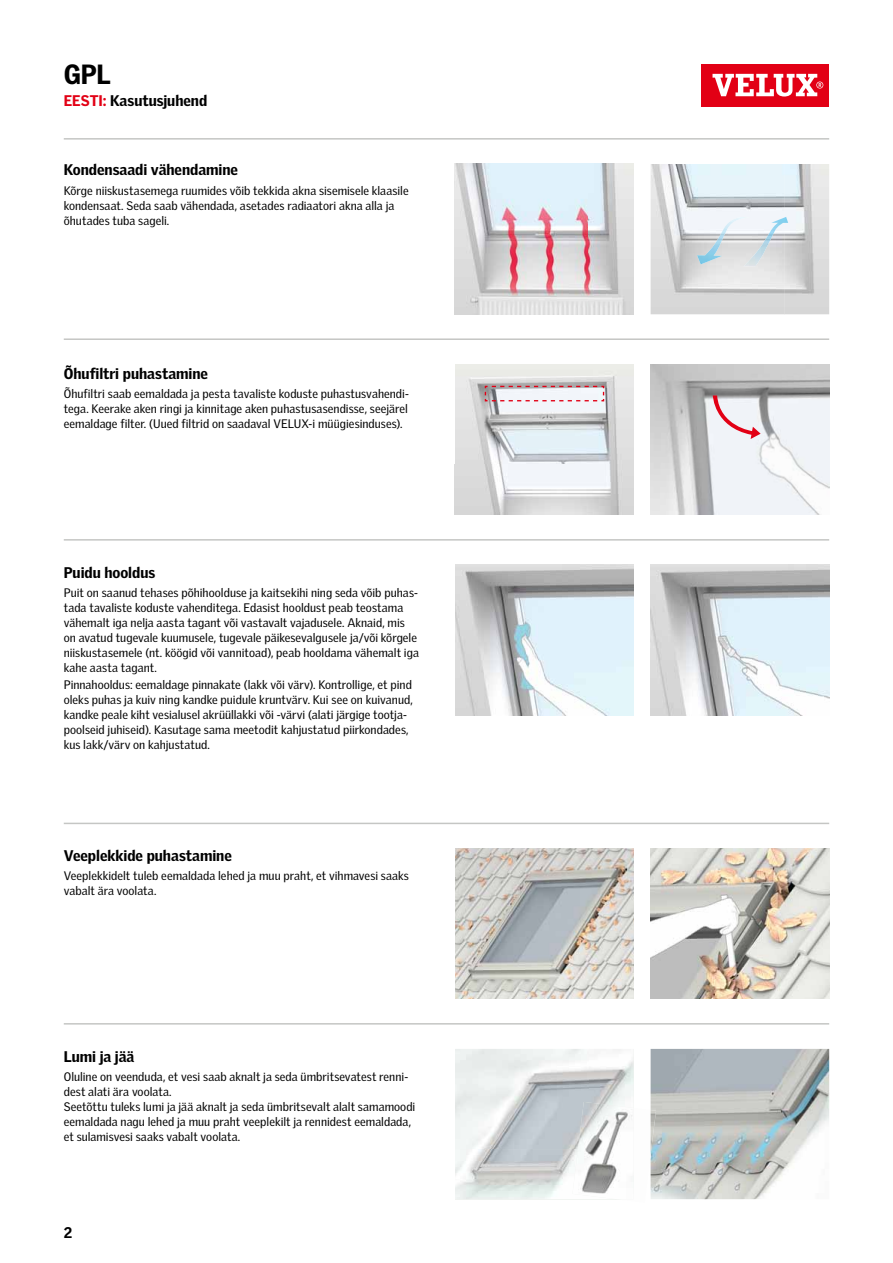
<style>
.page{position:relative;width:893px;height:1263px;background:#fff}
.page>*{position:absolute;margin:0;border:0;box-sizing:border-box;transform-origin:0 0}
.t1{font:900 27px "Velux Gothic";color:#000}
.t2{font:900 15px "Velux Gothic";letter-spacing:-.005em;color:#000}
.t3{font:12px/15px "Velux Gothic";color:#000}
.s1{color:#e20015}
</style>
<div class="page">
<img style="left:651px;top:565px;width:178px;height:150px">
<img style="left:455px;top:565px;width:179px;height:150px">
<div style="left:702px;top:64px;width:127px;height:42px;background:#e20015"></div>
<svg style="left:712px;top:74px;width:111px;height:23px"></svg>
<img style="left:455px;top:164px;width:179px;height:151px">
<img style="left:455px;top:364px;width:179px;height:151px">
<svg style="left:484px;top:385px;width:121px;height:17px"></svg>
<img style="left:651px;top:364px;width:178px;height:151px">
<svg style="left:713px;top:395px;width:48px;height:44px"></svg>
<img style="left:651px;top:164px;width:178px;height:150px">
<img style="left:697px;top:217px;width:46px;height:47px">
<img style="left:743px;top:217px;width:45px;height:49px">
<img style="left:455px;top:848px;width:179px;height:151px">
<img style="left:651px;top:848px;width:178px;height:151px">
<img style="left:651px;top:1049px;width:178px;height:150px">
<img style="left:455px;top:1049px;width:179px;height:150px">
<img style="left:616px;top:1108px;width:35px;height:92px">
<img style="left:651px;top:1110px;width:5px;height:45px">
<img style="left:572px;top:1102px;width:62px;height:97px">
<hr style="left:64px;top:823px;width:765px;height:1px;background:#c5c6c4">
<hr style="left:64px;top:1023px;width:765px;height:1px;background:#c5c6c4">
<hr style="left:64px;top:338px;width:765px;height:2px;background:#c5c6c4">
<hr style="left:64px;top:539px;width:765px;height:2px;background:#c5c6c4">
<hr style="left:64px;top:138px;width:765px;height:2px;background:#c5c6c4">
<h1 class="t1" style="left:64px;top:57px;width:49px">GPL</h1>
<p class="t2" style="left:64px;top:91px;width:145px"><span class="s1">EESTI:</span> Kasutusjuhend</p>
<p class="t2" style="left:64px;top:160px;width:176px">Kondensaadi vähendamine</p>
<p class="t3" style="left:64px;top:183px;width:346px">Kõrge niiskustasemega ruumides võib tekkida akna sisemisele klaasile kondensaat. Seda saab vähendada, asetades radiaatori akna alla ja õhutades tuba sageli.</p>
<p class="t2" style="left:64px;top:364px;width:146px">Õhufiltri puhastamine</p>
<p class="t3" style="left:64px;top:386px;width:347px;text-align:justify">Õhufiltri saab eemaldada ja pesta tavaliste koduste puhastusvahendi&shy;tega. Keerake aken ringi ja kinnitage aken puhastusasendisse, seejärel eemaldage filter. (Uued filtrid on saadaval VELUX-i müügiesinduses).</p>
<p class="t2" style="left:64px;top:563px;width:93px">Puidu hooldus</p>
<p class="t3" style="left:64px;top:585px;width:357px">Puit on saanud tehases põhihoolduse ja kaitsekihi ning seda võib puhas&shy;tada tavaliste koduste vahenditega. Edasist hooldust peab teostama vähemalt iga nelja aasta tagant või vastavalt vajadusele. Aknaid, mis on avatud tugevale kuumusele, tugevale päikesevalgusele ja/või kõrgele niiskustasemele (nt. köögid või vannitoad), peab hooldama vähemalt iga kahe aasta tagant.</p>
<p class="t3" style="left:64px;top:677px;width:351px">Pinnahooldus: eemaldage pinnakate (lakk või värv). Kontrollige, et pind oleks puhas ja kuiv ning kandke puidule kruntvärv. Kui see on kuivanud, kandke peale kiht vesialusel akrüüllakki või -värvi (alati järgige tootja&shy;poolseid juhiseid). Kasutage sama meetodit kahjustatud piirkondades, kus lakk/värv on kahjustatud.</p>
<p class="t2" style="left:64px;top:846px;width:170px">Veeplekkide puhastamine</p>
<p class="t3" style="left:64px;top:868px;width:347px">Veeplekkidelt tuleb eemaldada lehed ja muu praht, et vihmavesi saaks vabalt ära voolata.</p>
<p class="t2" style="left:64px;top:1047px;width:72px">Lumi ja jää</p>
<p class="t3" style="left:64px;top:1069px;width:353px">Oluline on veenduda, et vesi saab aknalt ja seda ümbritsevatest renni&shy;dest alati ära voolata.<br>Seetõttu tuleks lumi ja jää aknalt ja seda ümbritsevalt alalt samamoodi eemaldada nagu lehed ja muu praht veeplekilt ja rennidest eemaldada, et sulamisvesi saaks vabalt voolata.</p>
<p class="t2" style="left:64px;top:1222px;width:10px">2</p>
</div>
